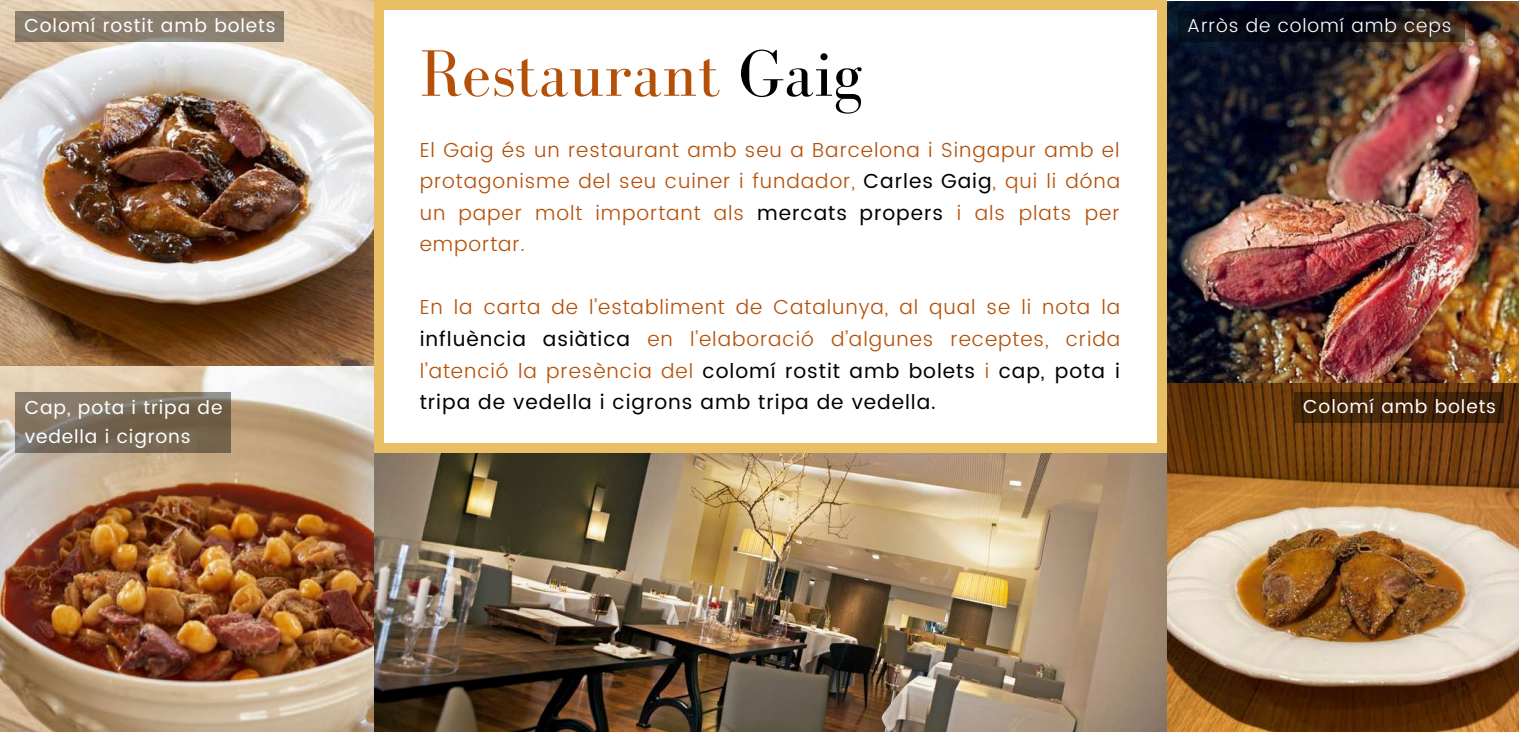
<style>
.page{position:relative;width:1519px;height:732px;background:#fff}
.page>*{position:absolute;margin:0;border:0;box-sizing:border-box;transform-origin:0 0}
.t1{font:67.5px "Bodoni FLF";color:#b45008}
.t2{font:300 20.25px/31.5px "Poppins";letter-spacing:.045em;color:#b45008;text-align:justify}
.t3{font:18.75px/29.2px "Poppins";letter-spacing:.045em;color:#fff}
.t4{font:300 18.75px "Poppins";letter-spacing:.045em;color:#fff}
.s1{color:#000}
.s2{font-weight:400;color:#000}
</style>
<div class="page">
<img style="left:0;top:0;width:374px;height:731px">
<svg style="left:16px;top:392px;width:215px;height:60px;background:#7a6c5a"></svg>
<svg style="left:16px;top:11px;width:268px;height:31px;background:#8a7e6e"></svg>
<img style="left:1167px;top:1px;width:352px;height:382px">
<img style="left:1167px;top:383px;width:352px;height:348px">
<svg style="left:1294px;top:392px;width:210px;height:31px;background:#412308"></svg>
<svg style="left:1178px;top:11px;width:286px;height:31px;background:#111016"></svg>
<img style="left:374px;top:452px;width:793px;height:279px">
<div style="left:374px;top:0;width:792px;height:9px;background:#e8bf65"></div>
<div style="left:374px;top:443px;width:792px;height:9px;background:#e8bf65"></div>
<div style="left:374px;top:5px;width:10px;height:446px;background:#e8bf65"></div>
<div style="left:1157px;top:5px;width:10px;height:446px;background:#e8bf65"></div>
<p class="t3" style="left:24px;top:11px;width:253px">Colomí rostit amb bolets</p>
<p class="t3" style="left:25px;top:392px;width:199px">Cap, pota i tripa de vedella i cigrons</p>
<h1 class="t1" style="left:420px;top:37px;width:444px">Restaurant <span class="s1">Gaig</span></h1>
<p class="t2" style="left:420px;top:134px;width:702px">El Gaig és un restaurant amb seu a Barcelona i Singapur amb el protagonisme del seu cuiner i fundador, <span class="s2">Carles Gaig</span>, qui li dóna un paper molt important als <span class="s2">mercats propers</span> i als plats per emportar.</p>
<p class="t2" style="left:420px;top:291px;width:702px">En la carta de l’establiment de Catalunya, al qual se li nota la <span class="s2">influència asiàtica</span> en l’elaboració d’algunes receptes, crida l’atenció la presència del <span class="s2">colomí rostit amb bolets</span> i <span class="s2">cap, pota i tripa de vedella i cigrons amb tripa de vedella.</span></p>
<p class="t4" style="left:1187px;top:15px;width:266px">Arròs de colomí amb ceps</p>
<p class="t3" style="left:1303px;top:392px;width:194px">Colomí amb bolets</p>
</div>
